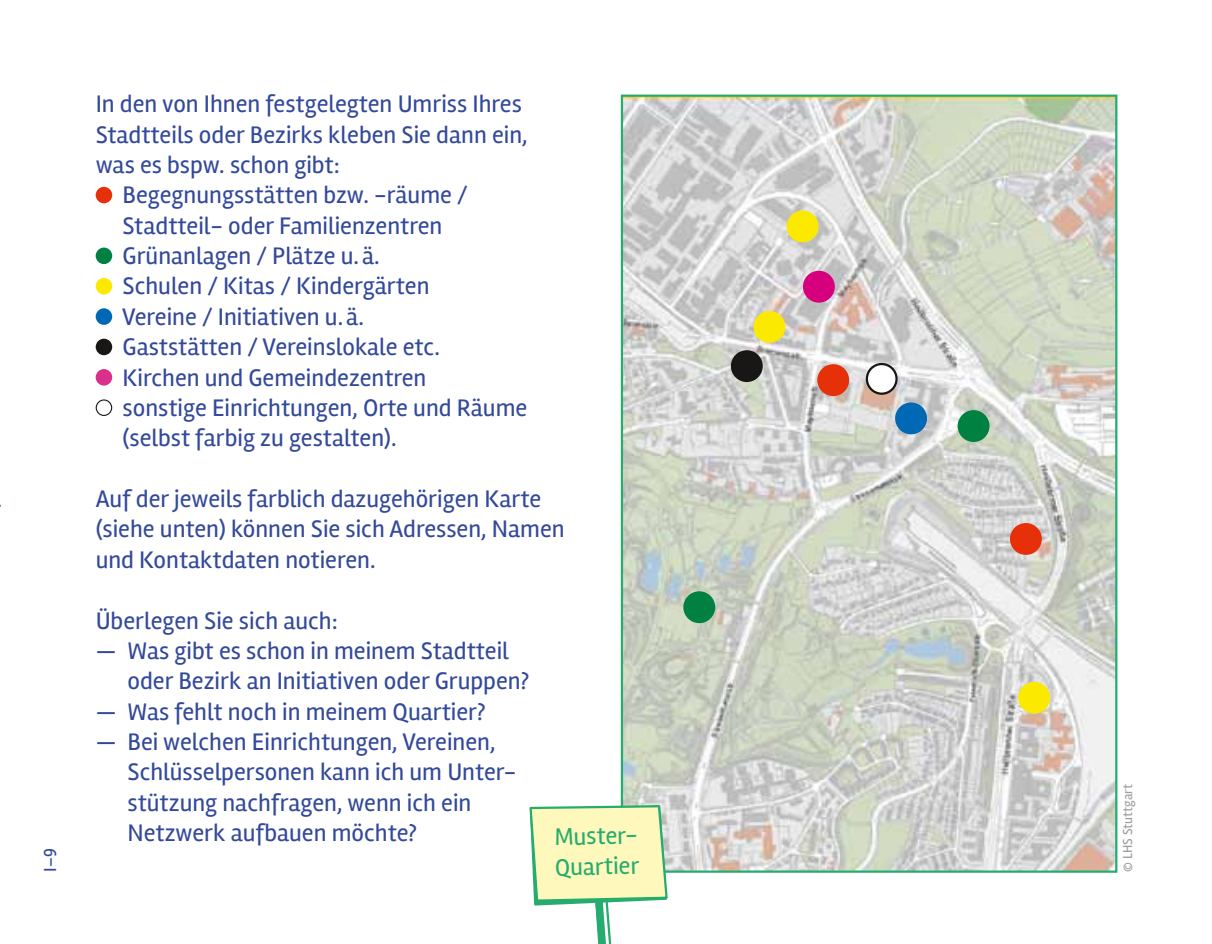
<style>
.page{position:relative;width:1212px;height:944px;background:#fff}
.page>*{position:absolute;margin:0;border:0;box-sizing:border-box;transform-origin:0 0}
.t1{font:24.75px/30.4px "Rambla";color:#33499a}
.t2{font:24.75px/30.4px "Rambla";color:#26ac6f}
.t3{font:18px "Rambla";color:#33499a}
.t4{font:13.5px "Rambla";color:#9c9c9d}
</style>
<div class="page">
<img style="left:624px;top:98px;width:490px;height:772px">
<div style="left:96px;top:187px;width:16px;height:16px;background:#e63009;border-radius:50%"></div>
<div style="left:96px;top:248px;width:16px;height:16px;background:#008142;border-radius:50%"></div>
<div style="left:96px;top:278px;width:16px;height:16px;background:#fce900;border-radius:50%"></div>
<div style="left:96px;top:308px;width:16px;height:17px;background:#0068b4;border-radius:50%"></div>
<div style="left:96px;top:339px;width:16px;height:16px;background:#181716;border-radius:50%"></div>
<div style="left:96px;top:369px;width:16px;height:17px;background:#da2f8a;border-radius:50%"></div>
<div style="left:96px;top:399px;width:16px;height:17px;border:1px solid #181716;border-radius:50%"></div>
<div style="left:1010px;top:523px;width:32px;height:32px;background:#e63009;border-radius:50%"></div>
<div style="left:1018px;top:682px;width:32px;height:32px;background:#fce900;border-radius:50%"></div>
<div style="left:817px;top:364px;width:32px;height:32px;background:#e63009;border-radius:50%"></div>
<div style="left:787px;top:210px;width:31px;height:32px;background:#fce900;border-radius:50%"></div>
<div style="left:957px;top:410px;width:32px;height:32px;background:#008142;border-radius:50%"></div>
<div style="left:683px;top:591px;width:32px;height:32px;background:#008142;border-radius:50%"></div>
<div style="left:753px;top:311px;width:32px;height:32px;background:#fce900;border-radius:50%"></div>
<div style="left:803px;top:271px;width:32px;height:32px;background:#d6007e;border-radius:50%"></div>
<div style="left:895px;top:402px;width:32px;height:32px;background:#0068b4;border-radius:50%"></div>
<div style="left:731px;top:350px;width:32px;height:32px;background:#181716;border-radius:50%"></div>
<div style="left:867px;top:364px;width:29px;height:30px;background:#fff;border-radius:50%"></div>
<div style="left:866px;top:363px;width:32px;height:32px;border:2px solid #181716;border-radius:50%"></div>
<svg style="left:529px;top:804px;width:140px;height:140px"></svg>
<p class="t3" style="left:39px;top:872px;width:25px;rotate:-90deg">I–9</p>
<p class="t1" style="left:96px;top:89px;width:428px">In den von Ihnen festgelegten Umriss Ihres</p>
<p class="t1" style="left:96px;top:119px;width:433px">Stadtteils oder Bezirks kleben Sie dann ein,</p>
<p class="t1" style="left:96px;top:149px;width:246px">was es bspw. schon gibt:</p>
<p class="t1" style="left:123px;top:180px;width:347px">Begegnungsstätten bzw. -räume /</p>
<p class="t1" style="left:123px;top:210px;width:321px">Stadtteil- oder Familienzentren</p>
<p class="t1" style="left:123px;top:241px;width:259px">Grünanlagen / Plätze u. ä.</p>
<p class="t1" style="left:123px;top:271px;width:308px">Schulen / Kitas / Kindergärten</p>
<p class="t1" style="left:122px;top:301px;width:243px">Vereine / Initiativen u. ä.</p>
<p class="t1" style="left:123px;top:332px;width:319px">Gaststätten / Vereinslokale etc.</p>
<p class="t1" style="left:123px;top:362px;width:305px">Kirchen und Gemeindezentren</p>
<p class="t1" style="left:123px;top:392px;width:406px">sonstige Einrichtungen, Orte und Räume</p>
<p class="t1" style="left:123px;top:423px;width:275px">(selbst farbig zu gestalten).</p>
<p class="t1" style="left:96px;top:484px;width:470px">Auf der jeweils farblich dazugehörigen Karte (siehe unten) können Sie sich Adressen, Namen und Kontaktdaten notieren.</p>
<p class="t1" style="left:96px;top:605px;width:244px">Überlegen Sie sich auch:</p>
<p class="t1" style="left:128px;top:635px;width:403px;text-indent:-32px">— Was gibt es schon in meinem Stadtteil oder Bezirk an Initiativen oder Gruppen?</p>
<p class="t1" style="left:96px;top:696px;width:391px">— Was fehlt noch in meinem Quartier?</p>
<p class="t1" style="left:128px;top:727px;width:387px;text-indent:-32px">— Bei welchen Einrichtungen, Vereinen, Schlüsselpersonen kann ich um Unter&shy;stützung nachfragen, wenn ich ein Netzwerk aufbauen möchte?</p>
<p class="t2" style="left:554px;top:821px;width:86px;rotate:-1deg">Muster-<br>Quartier</p>
<p class="t4" style="left:1119px;top:872px;width:89px;rotate:-90deg">© LHS Stuttgart</p>
</div>
